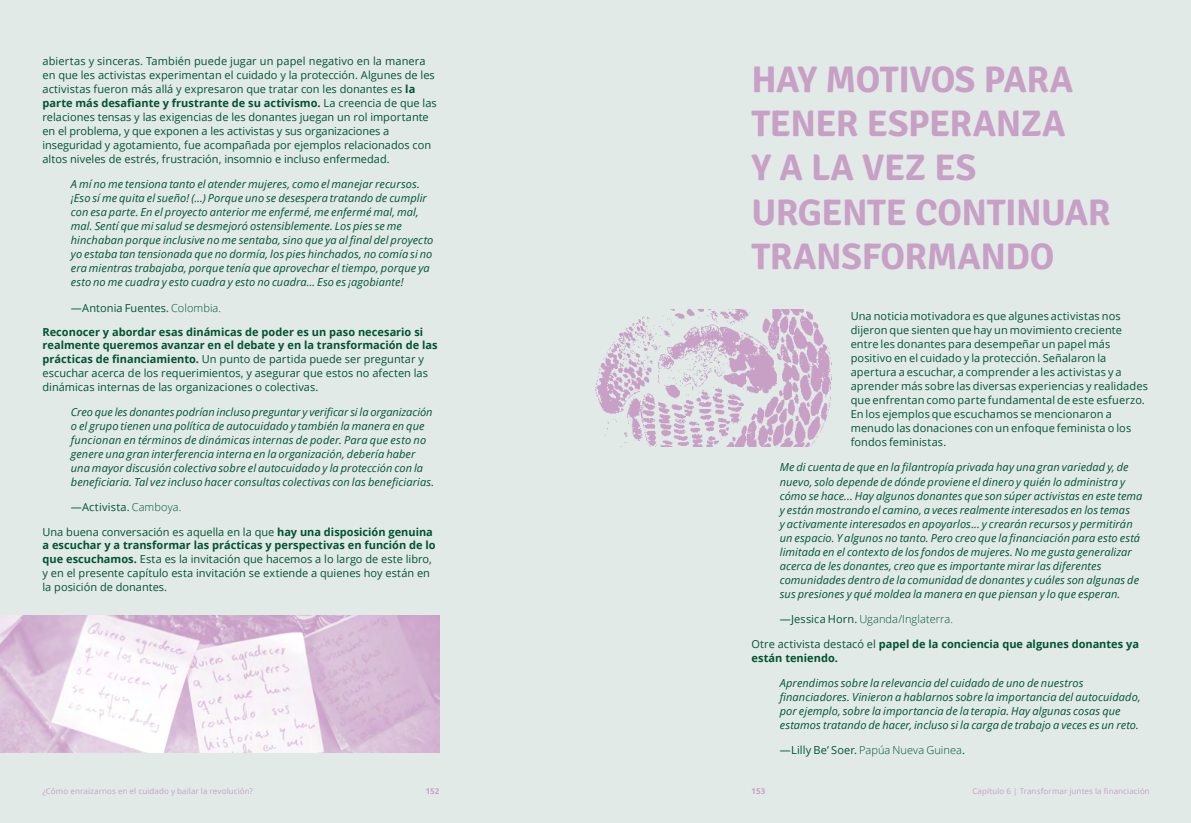
<style>
.page{position:relative;width:1191px;height:823px;background:#fff}
.page>*{position:absolute;margin:0;border:0;box-sizing:border-box;transform-origin:0 0}
.t1{font:700 37px/44.4px "Signika";letter-spacing:-.015em;color:#c8a0c6}
.t2{font:italic 11px/14px "Open Sans";letter-spacing:.005em;color:#005333}
.t3{font:11px/14px "Open Sans";letter-spacing:.005em;color:#005333}
.t4{font:700 11px/24px "Open Sans";color:#005333}
.t5{font:300 11px "Open Sans";letter-spacing:.005em;color:#005333}
.t6{font:11px "Open Sans";letter-spacing:.025em;color:#005333}
.t7{font:8px "Open Sans";letter-spacing:.015em;color:#c8a0c6}
.t8{font:700 8px "Open Sans";letter-spacing:.01em;color:#c8a0c6}
.s1{font-weight:700}
.s2{font-weight:400}
.s3{font-weight:300}
</style>
<div class="page">
<div style="left:0;top:0;width:1191px;height:822px;background:#e1eae7"></div>
<img style="left:0;top:615px;width:439px;height:136px">
<img style="left:595px;top:309px;width:237px;height:137px">
<p class="t3" style="left:43px;top:54px;width:396px">abiertas y sinceras. También puede jugar un papel negativo en la manera en que les activistas experimentan el cuidado y la protección. Algunes de les activistas fueron más allá y expresaron que tratar con les donantes es <span class="s1">la parte más desafiante y frustrante de su activismo.</span> La creencia de que las relaciones tensas y las exigencias de les donantes juegan un rol importante en el problema, y que exponen a les activistas y sus organizaciones a inseguridad y agotamiento, fue acompañada por ejemplos relacionados con altos niveles de estrés, frustración, insomnio e incluso enfermedad.</p>
<p class="t2" style="left:71px;top:177px;width:364px">A mí no me tensiona tanto el atender mujeres, como el manejar recursos. ¡Eso sí me quita el sueño! (…) Porque uno se desespera tratando de cumplir con esa parte. En el proyecto anterior me enfermé, me enfermé mal, mal, mal. Sentí que mi salud se desmejoró ostensiblemente. Los pies se me hinchaban porque inclusive no me sentaba, sino que ya al final del proyecto yo estaba tan tensionada que no dormía, los pies hinchados, no comía si no era mientras trabajaba, porque tenía que aprovechar el tiempo, porque ya esto no me cuadra y esto cuadra y esto no cuadra… Eso es ¡agobiante!</p>
<p class="t4" style="left:43px;top:295px;width:382px;text-indent:28px"><span class="s2">—Antonia Fuentes.</span> <span class="s3">Colombia.<br></span>Reconocer y abordar esas dinámicas de poder es un paso necesario si</p>
<p class="t3" style="left:43px;top:337px;width:396px"><span class="s1">realmente queremos avanzar en el debate y en la transformación de las prácticas de financiamiento.</span> Un punto de partida puede ser preguntar y escuchar acerca de los requerimientos, y asegurar que estos no afecten las dinámicas internas de las organizaciones o colectivas.</p>
<p class="t2" style="left:71px;top:404px;width:365px">Creo que les donantes podrían incluso preguntar y verificar si la organización o el grupo tienen una política de autocuidado y también la manera en que funcionan en términos de dinámicas internas de poder. Para que esto no genere una gran interferencia interna en la organización, debería haber una mayor discusión colectiva sobre el autocuidado y la protección con la beneficiaria. Tal vez incluso hacer consultas colectivas con las beneficiarias.</p>
<p class="t6" style="left:71px;top:499px;width:112px">—Activista. <span class="s3">Camboya.</span></p>
<p class="t4" style="left:43px;top:524px;width:395px;line-height:13px"><span class="s2">Una buena conversación es aquella en la que</span> hay una disposición genuina a escuchar y a transformar las prácticas y perspectivas en función de lo</p>
<p class="t3" style="left:43px;top:551px;width:391px"><span class="s1">que escuchamos.</span> Esta es la invitación que hacemos a lo largo de este libro, y en el presente capítulo esta invitación se extiende a quienes hoy están en la posición de donantes.</p>
<h1 class="t1" style="left:751px;top:54px;width:360px">HAY MOTIVOS PARA<br>TENER ESPERANZA<br>Y A LA VEZ ES<br>URGENTE CONTINUAR<br>TRANSFORMANDO</h1>
<p class="t3" style="left:850px;top:309px;width:299px">Una noticia motivadora es que algunes activistas nos dijeron que sienten que hay un movimiento creciente entre les donantes para desempeñar un papel más positivo en el cuidado y la protección. Señalaron la apertura a escuchar, a comprender a les activistas y a aprender más sobre las diversas experiencias y realidades que enfrentan como parte fundamental de este esfuerzo.<br>En los ejemplos que escuchamos se mencionaron a menudo las donaciones con un enfoque feminista o los fondos feministas.</p>
<p class="t2" style="left:780px;top:460px;width:364px">Me di cuenta de que en la filantropía privada hay una gran variedad y, de nuevo, solo depende de dónde proviene el dinero y quién lo administra y cómo se hace... Hay algunos donantes que son súper activistas en este tema y están mostrando el camino, a veces realmente interesados en los temas<br>y activamente interesados en apoyarlos... y crearán recursos y permitirán un espacio. Y algunos no tanto. Pero creo que la financiación para esto está limitada en el contexto de los fondos de mujeres. No me gusta generalizar acerca de les donantes, creo que es importante mirar las diferentes comunidades dentro de la comunidad de donantes y cuáles son algunas de sus presiones y qué moldea la manera en que piensan y lo que esperan.</p>
<p class="t5" style="left:780px;top:610px;width:175px"><span class="s2">—Jessica Horn.</span> Uganda/Inglaterra.</p>
<p class="t4" style="left:751px;top:636px;width:389px;line-height:14px"><span class="s2">Otre activista destacó el</span> papel de la conciencia que algunes donantes ya están teniendo.</p>
<p class="t2" style="left:780px;top:675px;width:362px">Aprendimos sobre la relevancia del cuidado de uno de nuestros financiadores. Vinieron a hablarnos sobre la importancia del autocuidado, por ejemplo, sobre la importancia de la terapia. Hay algunas cosas que estamos tratando de hacer, incluso si la carga de trabajo a veces es un reto.</p>
<p class="t5" style="left:780px;top:741px;width:187px"><span class="s2">—Lilly Be’ Soer.</span> Papúa Nueva Guinea<span class="s2">.</span></p>
<p class="t7" style="left:43px;top:785px;width:212px">¿Cómo enraizarnos en el cuidado y bailar la revolución?</p>
<p class="t8" style="left:426px;top:784px;width:15px">152</p>
<p class="t8" style="left:751px;top:784px;width:15px">153</p>
<p class="t7" style="left:972px;top:785px;width:179px">Capítulo 6 | Transformar juntes la financiación</p>
</div>
